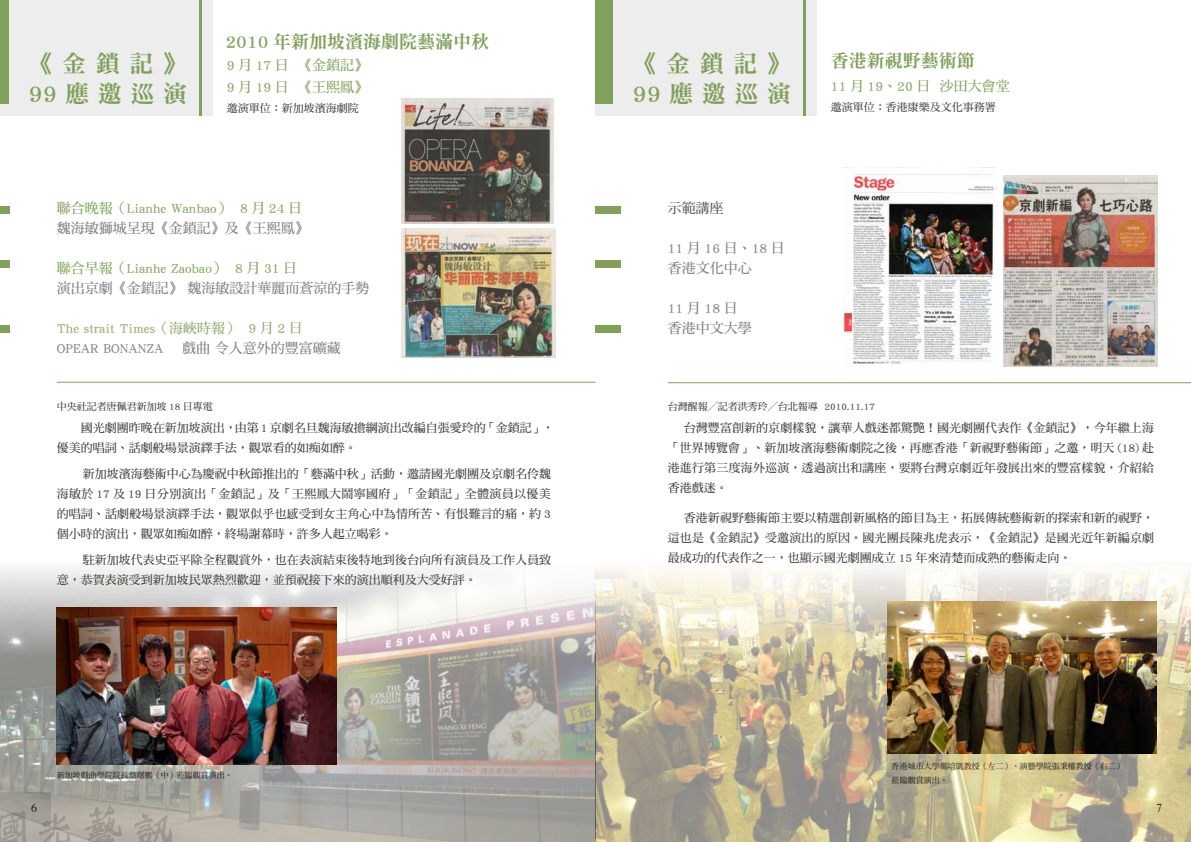
<style>
.page{position:relative;width:1191px;height:842px;background:#fff}
.page>*{position:absolute;margin:0;border:0;box-sizing:border-box;transform-origin:0 0}
.t1{font:24px/30px "DF Ming Std W9";letter-spacing:.36em;color:#81a05c}
.t2{font:18px "DF Ming Std W9";color:#81a05c}
.t3{font:14px/20px "DF Ming Std W7";color:#7d7d7d}
.t4{font:14px/22px "DF Ming Std W7";color:#81a05c}
.t5{font:14px "DF Ming Std W7";color:#8da96b}
.t6{font:14px "DF Ming Std W7";color:#595757}
.t7{font:12px/20px "DF Ming Std W7";color:#3e3a39;text-align:justify}
.t8{font:12px "Times";color:#000}
.t9{font:11px "DF Ming Std W7";color:#413d3c}
.t10{font:10px "DF Ming Std W7";color:#3e3a39}
.t11{font:8px/14px "DF Ming Std W7";color:#3e3a39}
</style>
<div class="page">
<img style="left:0;top:567px;width:1191px;height:275px">
<hr style="left:57px;top:382px;width:538px;height:1px;background:#81a05c">
<div style="left:0;top:206px;width:10px;height:7px;background:#81a05c"></div>
<div style="left:595px;top:206px;width:26px;height:7px;background:#81a05c"></div>
<div style="left:0;top:261px;width:10px;height:7px;background:#81a05c"></div>
<div style="left:595px;top:261px;width:26px;height:7px;background:#81a05c"></div>
<div style="left:0;top:325px;width:10px;height:7px;background:#81a05c"></div>
<div style="left:595px;top:325px;width:26px;height:7px;background:#81a05c"></div>
<img style="left:401px;top:98px;width:152px;height:125px">
<img style="left:842px;top:167px;width:154px;height:217px">
<img style="left:401px;top:228px;width:154px;height:129px">
<img style="left:1003px;top:176px;width:154px;height:190px">
<img style="left:57px;top:607px;width:279px;height:157px">
<img style="left:887px;top:602px;width:269px;height:151px">
<hr style="left:668px;top:382px;width:523px;height:1px;background:#81a05c">
<div style="left:0;top:0;width:213px;height:115px;background:#ededed"></div>
<div style="left:595px;top:0;width:221px;height:115px;background:#ededed"></div>
<hr style="left:199px;top:0;width:3px;height:116px;background:#81a05c">
<hr style="left:803px;top:0;width:3px;height:116px;background:#81a05c">
<div style="left:0;top:0;width:9px;height:104px;background:#81a05c"></div>
<div style="left:595px;top:0;width:17px;height:104px;background:#81a05c"></div>
<h2 class="t2" style="left:225px;top:32px;width:265px">2010 年新加坡濱海劇院藝滿中秋</h2>
<h1 class="t1" style="left:28px;top:48px;width:160px">《金鎖記》<br>99應邀巡演</h1>
<h1 class="t1" style="left:632px;top:48px;width:160px">《金鎖記》<br>99應邀巡演</h1>
<p class="t4" style="left:227px;top:54px;width:143px">9 月 17 日 《金鎖記》<br>9 月 19 日 《王熙鳳》</p>
<p class="t9" style="left:227px;top:102px;width:134px">邀演單位：新加坡濱海劇院</p>
<p class="t4" style="left:57px;top:197px;width:247px">聯合晚報（Lianhe Wanbao） 8 月 24 日</p>
<p class="t3" style="left:57px;top:218px;width:253px">魏海敏獅城呈現《金鎖記》及《王熙鳳》</p>
<p class="t4" style="left:57px;top:257px;width:242px">聯合早報（Lianhe Zaobao） 8 月 31 日</p>
<p class="t3" style="left:57px;top:278px;width:314px">演出京劇《金鎖記》 魏海敏設計華麗而蒼涼的手勢</p>
<p class="t5" style="left:57px;top:321px;width:247px">The strait Times（海峽時報） 9 月 2 日</p>
<p class="t3" style="left:57px;top:338px;width:108px">OPEAR BONANZA</p>
<p class="t3" style="left:182px;top:338px;width:160px">戲曲 令人意外的豐富礦藏</p>
<p class="t6" style="left:668px;top:201px;width:57px">示範講座</p>
<p class="t3" style="left:668px;top:238px;width:119px">11 月 16 日、18 日香港文化中心</p>
<p class="t3" style="left:668px;top:298px;width:85px">11月18日香港中文大學</p>
<h2 class="t2" style="left:831px;top:50px;width:145px">香港新視野藝術節</h2>
<p class="t4" style="left:831px;top:75px;width:180px">11 月 19、20 日 沙田大會堂</p>
<p class="t9" style="left:831px;top:101px;width:166px">邀演單位：香港康樂及文化事務署</p>
<p class="t10" style="left:57px;top:401px;width:158px">中央社記者唐佩君新加坡 18 日專電</p>
<p class="t7" style="left:57px;top:417px;width:499px;text-indent:24px">國光劇團昨晚在新加坡演出，由第 1 京劇名旦魏海敏擔綱演出改編自張愛玲的「金鎖記」，優美的唱詞、話劇般場景演繹手法，觀眾看的如痴如醉。</p>
<p class="t7" style="left:57px;top:463px;width:496px;text-indent:26px">新加坡濱海藝術中心為慶祝中秋節推出的「藝滿中秋」活動，邀請國光劇團及京劇名伶魏海敏於 17 及 19 日分別演出「金鎖記」及「王熙鳳大鬧寧國府」「金鎖記」全體演員以優美的唱詞、話劇般場景演繹手法，觀眾似乎也感受到女主角心中為情所苦、有恨難言的痛，約 3個小時的演出，觀眾如痴如醉，終場謝幕時，許多人起立喝彩。</p>
<p class="t7" style="left:57px;top:549px;width:496px;text-indent:26px">駐新加坡代表史亞平除全程觀賞外，也在表演結束後特地到後台向所有演員及工作人員致意，恭賀表演受到新加坡民眾熱烈歡迎，並預祝接下來的演出順利及大受好評。</p>
<p class="t10" style="left:668px;top:401px;width:209px">台灣醒報╱記者洪秀玲╱台北報導 2010.11.17</p>
<p class="t7" style="left:668px;top:417px;width:488px;text-indent:16px">台灣豐富創新的京劇樣貌，讓華人戲迷都驚艷！國光劇團代表作《金鎖記》，今年繼上海「世界博覽會」、新加坡濱海藝術劇院之後，再應香港「新視野藝術節」之邀，明天 (18) 赴港進行第三度海外巡演，透過演出和講座，要將台灣京劇近年發展出來的豐富樣貌，介紹給香港戲迷。</p>
<p class="t7" style="left:668px;top:507px;width:488px;text-indent:16px">香港新視野藝術節主要以精選創新風格的節目為主，拓展傳統藝術新的探索和新的視野，這也是《金鎖記》受邀演出的原因。國光團長陳兆虎表示，《金鎖記》是國光近年新編京劇最成功的代表作之一，也顯示國光劇團成立 15 年來清楚而成熟的藝術走向。</p>
<p class="t11" style="left:57px;top:768px;width:177px">新加坡戲曲學院院長蔡曙鵬（中）蒞臨觀賞演出。</p>
<p class="t11" style="left:891px;top:758px;width:233px">香港城市大學鄭培凱教授（左二）、演藝學院張秉權教授（右二）蒞臨觀賞演出。</p>
<p class="t8" style="left:31px;top:796px;width:7px">6</p>
<p class="t8" style="left:1157px;top:796px;width:7px">7</p>
</div>
